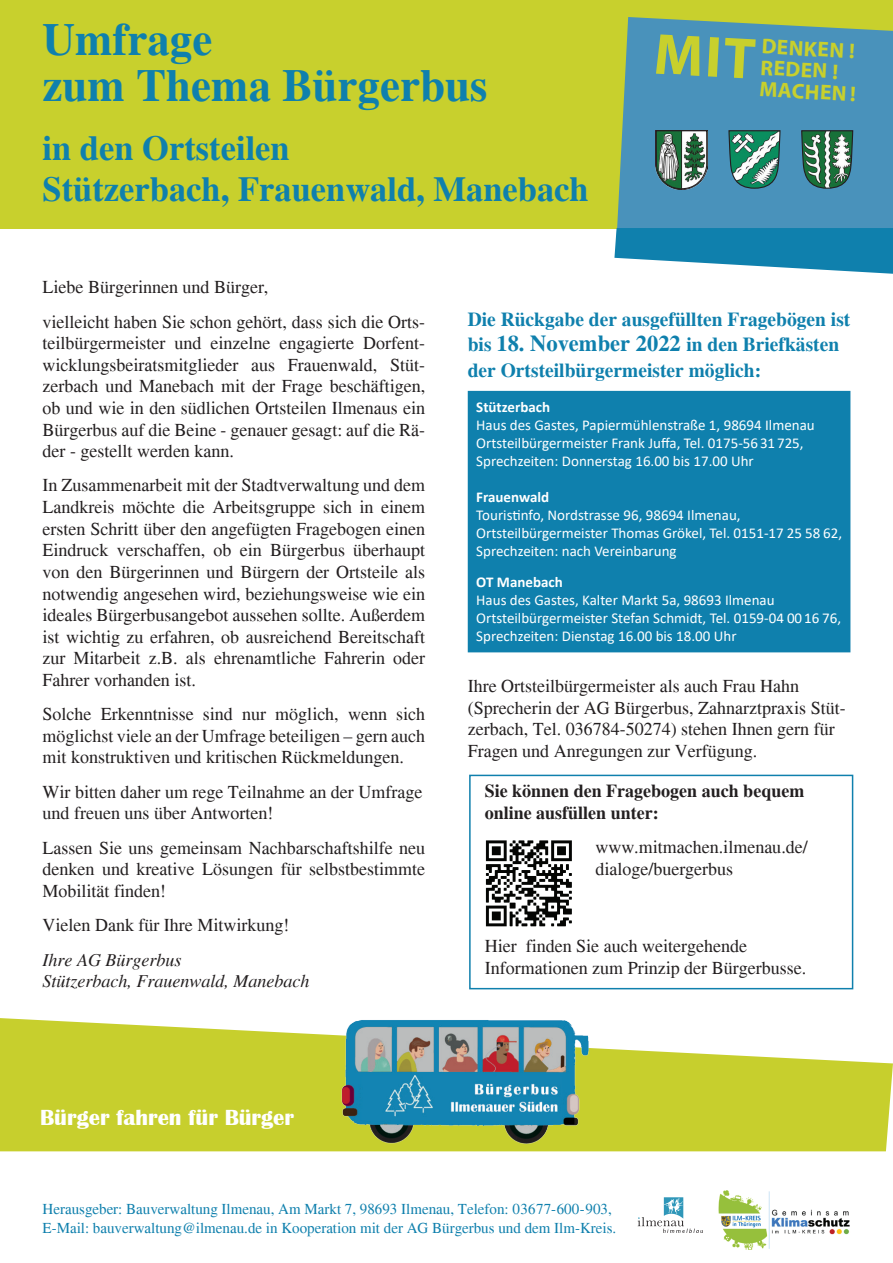
<style>
.page{position:relative;width:893px;height:1263px;background:#fff}
.page>*{position:absolute;margin:0;border:0;box-sizing:border-box;transform-origin:0 0}
.t1{font:700 45px/46.5px "Times";color:#0f80ad}
.t2{font:700 34.5px/41.4px "Times";color:#0f80ad}
.t3{font:700 22.5px "Britannic";color:#fff}
.t4{font:700 21.45px/21.5px "Myriad Pro";color:#c8d02d}
.t5{font:700 19.5px/25.5px "Times";color:#0f80ad}
.t6{font:18px/21.6px "Times";color:#231f20}
.t7{font:700 18px/21.6px "Times";color:#231f20}
.t8{font:italic 18px/21.6px "Times";color:#231f20}
.t9{font:15px/18px "Calibri";color:#fff}
.t10{font:15px/19.5px "Times";color:#0f80ad}
.t11{font:700 15px "Calibri";color:#fff}
.s1{font-size:22.5px}
</style>
<div class="page">
<div style="left:1px;top:0;width:892px;height:229px;background:#c8d02d"></div>
<div style="left:468px;top:391px;width:382px;height:261px;background:#0f80ad"></div>
<div style="left:469px;top:775px;width:384px;height:214px;border:2px solid #0f80ad"></div>
<svg style="left:617px;top:17px;width:276px;height:211px;background:#5196b0"></svg>
<svg style="left:728px;top:130px;width:53px;height:59px;background:#58998b"></svg>
<svg style="left:801px;top:130px;width:53px;height:59px;background:#5c8a78"></svg>
<svg style="left:655px;top:130px;width:53px;height:60px;background:#6d8c80"></svg>
<svg style="left:614px;top:228px;width:279px;height:46px"></svg>
<svg style="left:0;top:1018px;width:893px;height:133px;fill:#c7cf2d"></svg>
<img style="left:719px;top:1191px;width:131px;height:58px">
<img style="left:334px;top:976px;width:266px;height:176px">
<img style="left:485px;top:840px;width:87px;height:87px">
<svg style="left:638px;top:1197px;width:65px;height:36px"></svg>
<div style="left:656px;top:34px;width:100px;height:45px;background:#4992bb"></div>
<h1 class="t1" style="left:43px;top:15px;width:447px">Umfrage<br>zum Thema Bürgerbus</h1>
<h2 class="t2" style="left:43px;top:127px;width:548px">in den Ortsteilen<br>Stützerbach, Frauenwald, Manebach</h2>
<p class="t4" style="left:762px;top:35px;width:95px;rotate:3deg">DENKEN !<br>REDEN !</p>
<p class="t4" style="left:760px;top:77px;width:98px;rotate:3deg">MACHEN !</p>
<p class="t6" style="left:43px;top:270px;width:384px;line-height:34.3px">Liebe Bürgerinnen und Bürger,<br>vielleicht haben Sie schon gehört, dass sich die Orts-</p>
<p class="t6" style="left:43px;top:332px;width:384px;text-align:justify">teilbürgermeister und einzelne engagierte Dorfent&shy;wicklungsbeiratsmitglieder aus Frauenwald, Stüt&shy;zerbach und Manebach mit der Frage beschäftigen, ob und wie in den südlichen Ortsteilen Ilmenaus ein Bürgerbus auf die Beine - genauer gesagt: auf die Rä&shy;der - gestellt werden kann.</p>
<p class="t6" style="left:43px;top:474px;width:384px;text-align:justify">In Zusammenarbeit mit der Stadtverwaltung und dem Landkreis möchte die Arbeitsgruppe sich in einem ersten Schritt über den angefügten Fragebogen einen Eindruck verschaffen, ob ein Bürgerbus überhaupt von den Bürgerinnen und Bürgern der Ortsteile als notwendig angesehen wird, beziehungsweise wie ein ideales Bürgerbusangebot aussehen sollte. Außerdem ist wichtig zu erfahren, ob ausreichend Bereitschaft zur Mitarbeit z.B. als ehrenamtliche Fahrerin oder Fahrer vorhanden ist.</p>
<p class="t6" style="left:43px;top:703px;width:384px;text-align:justify">Solche Erkenntnisse sind nur möglich, wenn sich möglichst viele an der Umfrage beteiligen – gern auch mit konstruktiven und kritischen Rückmeldungen.</p>
<p class="t6" style="left:43px;top:781px;width:381px">Wir bitten daher um rege Teilnahme an der Umfrage und freuen uns über Antworten!</p>
<p class="t6" style="left:43px;top:837px;width:384px;text-align:justify">Lassen Sie uns gemeinsam Nachbarschaftshilfe neu denken und kreative Lösungen für selbstbestimmte Mobilität finden!</p>
<p class="t6" style="left:43px;top:914px;width:248px">Vielen Dank für Ihre Mitwirkung!</p>
<p class="t8" style="left:43px;top:949px;width:268px">Ihre AG Bürgerbus<br>Stützerbach, Frauenwald, Manebach</p>
<p class="t5" style="left:468px;top:306px;width:384px">Die Rückgabe der ausgefüllten Fragebögen ist bis <span class="s1">18. November 2022</span> in den Briefkästen der Ortsteilbürgermeister möglich:</p>
<p class="t11" style="left:476px;top:396px;width:75px">Stützerbach</p>
<p class="t9" style="left:476px;top:416px;width:340px">Haus des Gastes, Papiermühlenstraße 1, 98694 Ilmenau<br>Ortsteilbürgermeister Frank Juffa, Tel. 0175-56 31 725,<br>Sprechzeiten: Donnerstag 16.00 bis 17.00 Uhr</p>
<p class="t11" style="left:476px;top:486px;width:74px">Frauenwald</p>
<p class="t9" style="left:476px;top:506px;width:367px">Touristinfo, Nordstrasse 96, 98694 Ilmenau,<br>Ortsteilbürgermeister Thomas Grökel, Tel. 0151-17 25 58 62,<br>Sprechzeiten: nach Vereinbarung</p>
<p class="t11" style="left:476px;top:571px;width:88px">OT Manebach</p>
<p class="t9" style="left:476px;top:590px;width:366px">Haus des Gastes, Kalter Markt 5a, 98693 Ilmenau<br>Ortsteilbürgermeister Stefan Schmidt, Tel. 0159-04 00 16 76,<br>Sprechzeiten: Dienstag 16.00 bis 18.00 Uhr</p>
<p class="t6" style="left:468px;top:675px;width:379px">Ihre Ortsteilbürgermeister als auch Frau Hahn (Sprecherin der AG Bürgerbus, Zahnarztpraxis Stüt&shy;zerbach, Tel. 036784-50274) stehen Ihnen gern für Fragen und Anregungen zur Verfügung.</p>
<p class="t7" style="left:485px;top:780px;width:321px">Sie können den Fragebogen auch bequem online ausfüllen unter:</p>
<p class="t6" style="left:595px;top:836px;width:214px">www.mitmachen.ilmenau.de/ dialoge/buergerbus</p>
<p class="t6" style="left:485px;top:935px;width:323px">Hier finden Sie auch weitergehende<br>Informationen zum Prinzip der Bürgerbusse.</p>
<p class="t3" style="left:40px;top:1104px;width:256px">Bürger fahren für Bürger</p>
<p class="t10" style="left:43px;top:1199px;width:575px">Herausgeber: Bauverwaltung Ilmenau, Am Markt 7, 98693 Ilmenau, Telefon: 03677-600-903,<br>E-Mail: bauverwaltung@ilmenau.de in Kooperation mit der AG Bürgerbus und dem Ilm-Kreis.</p>
</div>
